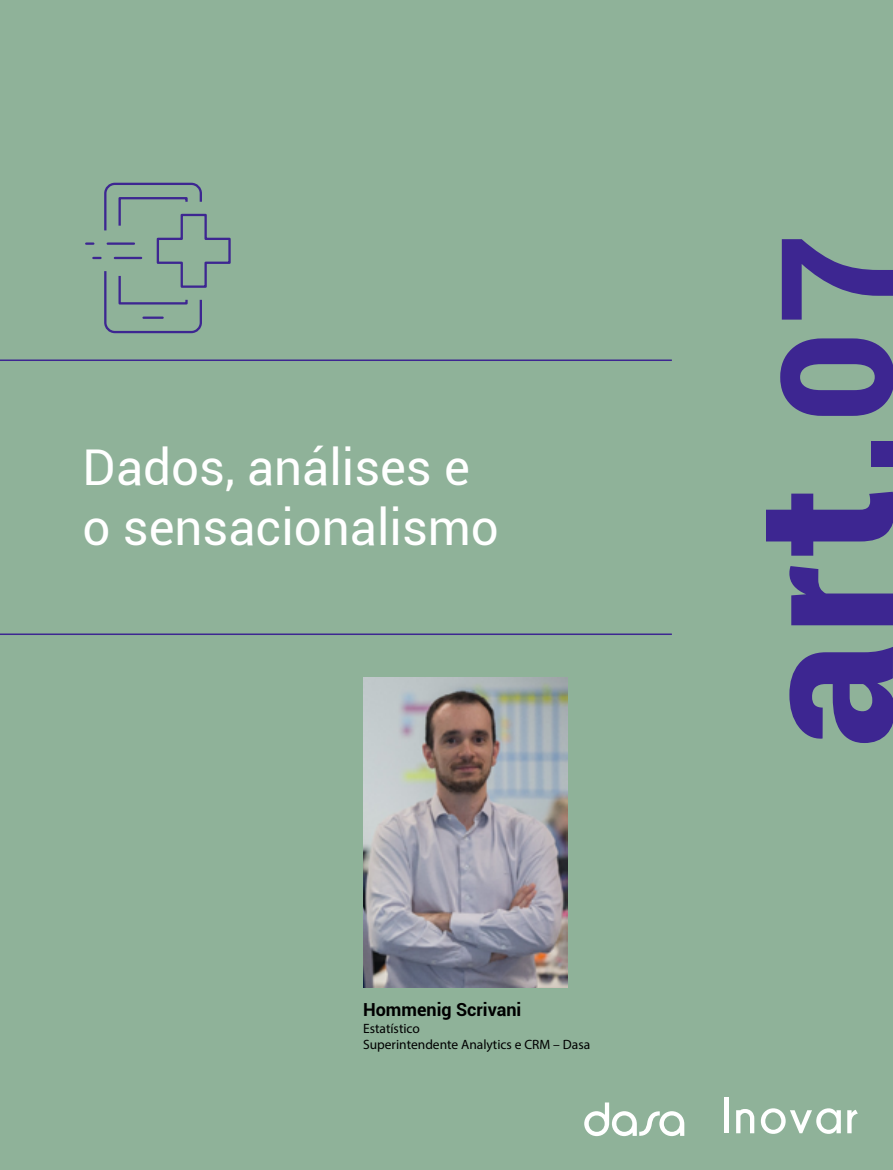
<style>
.page{position:relative;width:893px;height:1170px;background:#fff}
.page>*{position:absolute;margin:0;border:0;box-sizing:border-box;transform-origin:0 0}
.t1{font:900 192.45px "Roboto";color:#3d2691}
.t2{font:900 156.3px "Roboto";color:#3d2691}
.t3{font:49.35px "Roboto";color:#fff}
.t4{font:700 18px "Roboto";color:#000}
.t5{font:13.5px/16.2px "Myriad Pro";color:#000}
</style>
<div class="page">
<div style="left:0;top:0;width:893px;height:1169px;background:#8fb299"></div>
<hr style="left:0;top:633px;width:672px;height:2px;background:#3d2691">
<hr style="left:0;top:359px;width:672px;height:2px;background:#3d2691">
<svg style="left:85px;top:182px;width:146px;height:152px"></svg>
<img style="left:363px;top:677px;width:204px;height:310px">
<hr style="left:724px;top:1097px;width:4px;height:36px;background:#fff">
<svg style="left:736px;top:1108px;width:105px;height:26px"></svg>
<svg style="left:847px;top:1110px;width:11px;height:23px"></svg>
<svg style="left:584px;top:1102px;width:100px;height:33px"></svg>
<h3 class="t3" style="left:83px;top:433px;width:389px">Dados, análises e</h3>
<h3 class="t3" style="left:83px;top:492px;width:418px">o sensacionalismo</h3>
<h3 class="t4" style="left:363px;top:997px;width:160px">Hommenig Scrivani</h3>
<p class="t5" style="left:363px;top:1019px;width:229px">Estatístico<br>Superintendente Analytics e CRM – Dasa</p>
<h2 class="t2" style="left:727px;top:477px;width:245px;rotate:-90deg">.07</h2>
<h1 class="t1" style="left:688px;top:746px;width:260px;rotate:-90deg">art</h1>
</div>
